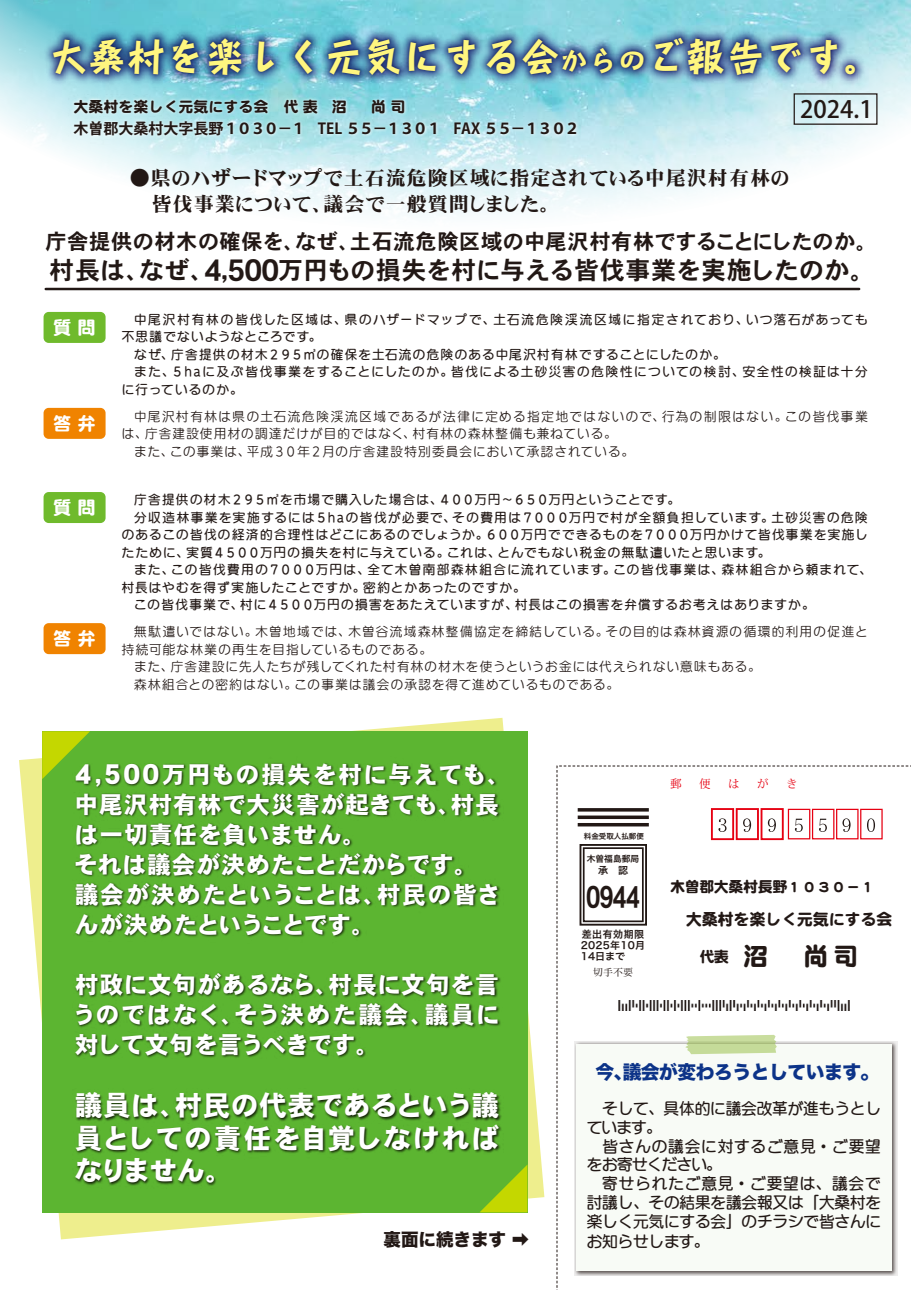
<style>
.page{position:relative;width:911px;height:1290px;background:#fff}
.page>*{position:absolute;margin:0;border:0;box-sizing:border-box;transform-origin:0 0}
.t1{font:39.38px "DF Antarctica POPJP13 N W7";color:#fff67f}
.t2{font:30.5px "DFHS Gothic R Pro 6 N W7";color:#221815;scale:.8 1}
.t3{font:27.5px/32.5px "DFHS Gothic R Pro 6 N W9";letter-spacing:.01em;color:#fff;text-align:justify}
.t4{font:25px "DFHS Gothic R Pro 6 N W7";letter-spacing:.005em;color:#221815}
.t5{font:23.75px/30px "DFHS Gothic R Pro 6 N W9";letter-spacing:.04em;color:#fff}
.t6{font:500 23.75px "Koz Go Pr 6 N";color:#221815}
.t7{font:21.25px "DFHS Gothic R Pro 6 N W7";letter-spacing:.025em;color:#221815}
.t8{font:20px/26.2px "DFHS Mincho R Pro 6 N W9";letter-spacing:.035em;color:#221815}
.t9{font:18.75px "Hira Kaku Std W8";letter-spacing:-.025em;color:#0c3388}
.t10{font:18.25px "DF Maru Gothic Pro 6 N W9";color:#fff}
.t11{font:17.5px "Hira Kaku Std W8";color:#221815}
.t12{font:16.25px "DF Maru Gothic Pro 6 N W9";letter-spacing:-.025em;color:#221815}
.t13{font:15.62px/18.8px "DFUD Maru Gothic Std N W6";letter-spacing:-.01em;color:#221815}
.t14{font:15.62px/18.8px "DFUD Maru Gothic Std N W6";letter-spacing:.055em;color:#221815}
.t15{font:700 15px "Koz Go Pr 6 N";color:#221815}
.t16{font:15px "DF Maru Gothic Pro 6 N W9";color:#221815}
.t17{font:15px "DF Maru Gothic Pro 6 N W9";letter-spacing:-.025em;color:#221815}
.t18{font:12.5px "DFUD Maru Gothic Std N W6";letter-spacing:.105em;color:#221815}
.t19{font:12.5px "DFUD Maru Gothic Std N W4";letter-spacing:.1em;color:#221815}
.t20{font:12.5px "DFUD Maru Gothic Std N W6";letter-spacing:.13em;color:#221815}
.t21{font:12.5px "DFUD Maru Gothic Std N W6";letter-spacing:.14em;color:#221815}
.t22{font:12.5px "DFUD Maru Gothic Std N W4";letter-spacing:.13em;color:#221815}
.t23{font:12.5px "DFUD Maru Gothic Std N W6";letter-spacing:.075em;color:#221815}
.t24{font:11.5px "Koz Min Pr 6 N";color:#e60012}
.t25{font:10px/11.2px "Hira Kaku Pro W6";letter-spacing:.02em;color:#221815;text-align:justify}
.t26{font:10px "Hira Min Pro W3";color:#221815}
.t27{font:8.75px "Hira Kaku Pro W6";color:#221815}
.t28{font:7.5px "Hira Kaku Pro W6";color:#221815}
.s1{font-size:28.88px}
.s2{font-size:30px}
.s3{font-size:27.5px}
.s4{font-size:25px}
</style>
<div class="page">
<svg style="left:19px;top:718px;width:525px;height:521px"></svg>
<img style="left:0;top:0;width:911px;height:216px">
<svg style="left:556px;top:765px;width:355px;height:525px"></svg>
<svg style="left:574px;top:1041px;width:323px;height:235px;background:#c1bebd"></svg>
<div style="left:576px;top:1044px;width:315px;height:226px;background:#f8fbf6"></div>
<svg style="left:685px;top:1035px;width:91px;height:19px;background:#c8dba0"></svg>
<div style="left:42px;top:731px;width:485px;height:481px;background:#5cb531"></div>
<svg style="left:710px;top:807px;width:173px;height:34px"></svg>
<hr style="left:577px;top:808px;width:72px;height:3px;background:#221815">
<svg style="left:577px;top:815px;width:72px;height:4px"></svg>
<hr style="left:577px;top:823px;width:72px;height:3px;background:#221815">
<div style="left:579px;top:844px;width:68px;height:81px;border:2px solid #221815"></div>
<div style="left:583px;top:847px;width:60px;height:75px;border:2px solid #221815"></div>
<img style="left:69px;top:94px;width:341px;height:23px">
<img style="left:69px;top:117px;width:515px;height:28px">
<div style="left:44px;top:312px;width:62px;height:31px;background:#6fba2c;border-radius:5px"></div>
<div style="left:44px;top:408px;width:62px;height:31px;background:#f08300;border-radius:5px"></div>
<img style="left:37px;top:23px;width:856px;height:68px">
<img style="left:43px;top:32px;width:844px;height:53px">
<img style="left:619px;top:1000px;width:230px;height:10px">
<div style="left:793px;top:93px;width:84px;height:32px;border:1px solid #221815"></div>
<div style="left:44px;top:492px;width:62px;height:31px;background:#6fba2c;border-radius:5px"></div>
<div style="left:44px;top:623px;width:62px;height:31px;background:#f08300;border-radius:5px"></div>
<img style="left:75px;top:763px;width:427px;height:423px">
<hr style="left:46px;top:288px;width:813px;height:2px;background:#221815">
<svg style="left:42px;top:731px;width:48px;height:48px"></svg>
<svg style="left:479px;top:1164px;width:48px;height:48px"></svg>
<h1 class="t1" style="left:48px;top:27px;width:836px">大桑村を楽しく元気にする会<span class="s1">からの</span>ご報告です。</h1>
<h3 class="t6" style="left:800px;top:96px;width:74px">2024.1</h3>
<p class="t16" style="left:73px;top:98px;width:333px">大桑村を楽しく元気にする会　代表 沼　尚司</p>
<p class="t15" style="left:73px;top:120px;width:507px">木曽郡大桑村大字長野１０３０－１　TEL ５５－１３０１　FAX ５５－１３０２</p>
<h3 class="t8" style="left:130px;top:165px;width:661px">●県のハザードマップで土石流危険区域に指定されている中尾沢村有林の　　皆伐事業について、議会で一般質問しました。</h3>
<h3 class="t7" style="left:45px;top:229px;width:833px">庁舎提供の材木の確保を、なぜ、土石流危険区域の中尾沢村有林ですることにしたのか。</h3>
<h3 class="t4" style="left:49px;top:255px;width:827px">村長は、なぜ、<span class="s2">4,500</span>万円もの損失を村に与える皆伐事業を実施したのか。</h3>
<h3 class="t10" style="left:53px;top:317px;width:44px">質 問</h3>
<h3 class="t10" style="left:53px;top:413px;width:44px">答 弁</h3>
<p class="t21" style="left:134px;top:309px;width:735px">中尾沢村有林の皆伐した区域は、県のハザードマップで、土石流危険渓流区域に指定されており、いつ落石があっても</p>
<p class="t18" style="left:122px;top:326px;width:201px">不思議でないようなところです。</p>
<p class="t18" style="left:134px;top:344px;width:593px">なぜ、庁舎提供の材木２９５㎥の確保を土石流の危険のある中尾沢村有林ですることにしたのか。</p>
<p class="t20" style="left:134px;top:361px;width:735px">また、５haに及ぶ皆伐事業をすることにしたのか。皆伐による土砂災害の危険性についての検討、安全性の検証は十分</p>
<p class="t18" style="left:122px;top:379px;width:122px">に行っているのか。</p>
<p class="t22" style="left:134px;top:406px;width:735px">中尾沢村有林は県の土石流危険渓流区域であるが法律に定める指定地ではないので、行為の制限はない。この皆伐事業</p>
<p class="t19" style="left:122px;top:424px;width:496px">は、庁舎建設使用材の調達だけが目的ではなく、村有林の森林整備も兼ねている。</p>
<p class="t19" style="left:134px;top:441px;width:501px">また、この事業は、平成３０年２月の庁舎建設特別委員会において承認されている。</p>
<h3 class="t10" style="left:53px;top:497px;width:44px">質 問</h3>
<p class="t23" style="left:134px;top:489px;width:547px">庁舎提供の材木２９５㎥を市場で購入した場合は、４００万円～６５０万円ということです。</p>
<p class="t18" style="left:134px;top:507px;width:735px">分収造林事業を実施するには５haの皆伐が必要で、その費用は７０００万円で村が全額負担しています。土砂災害の危険</p>
<p class="t18" style="left:122px;top:524px;width:747px">のあるこの皆伐の経済的合理性はどこにあるのでしょうか。６００万円でできるものを７０００万円かけて皆伐事業を実施し</p>
<p class="t18" style="left:122px;top:542px;width:650px">たために、実質４５００万円の損失を村に与えている。これは、とんでもない税金の無駄遣いたと思います。</p>
<p class="t18" style="left:134px;top:559px;width:739px">また、この皆伐費用の７０００万円は、全て木曽南部森林組合に流れています。この皆伐事業は、森林組合から頼まれて、</p>
<p class="t18" style="left:122px;top:577px;width:405px">村長はやむを得ず実施したことですか。密約とかあったのですか。</p>
<p class="t18" style="left:134px;top:594px;width:682px">この皆伐事業で、村に４５００万円の損害をあたえていますが、村長はこの損害を弁償するお考えはありますか。</p>
<h3 class="t10" style="left:53px;top:628px;width:44px">答 弁</h3>
<p class="t19" style="left:134px;top:621px;width:735px">無駄遣いではない。木曽地域では、木曽谷流域森林整備協定を締結している。その目的は森林資源の循環的利用の促進と</p>
<p class="t19" style="left:122px;top:639px;width:311px">持続可能な林業の再生を目指しているものである。</p>
<p class="t19" style="left:134px;top:656px;width:628px">また、庁舎建設に先人たちが残してくれた村有林の材木を使うというお金には代えられない意味もある。</p>
<p class="t19" style="left:134px;top:674px;width:486px">森林組合との密約はない。この事業は議会の承認を得て進めているものである。</p>
<h3 class="t5" style="left:69px;top:760px;width:443px"><span class="s3">４,５００</span>万円もの損失を村に与えても、中尾沢村有林で大災害が起きても、村長は一切責任を負いません。<br>それは議会が決めたことだからです。<br>議会が決めたということは、村民の皆さんが決めたということです。</h3>
<h3 class="t5" style="left:72px;top:969px;width:429px;text-align:justify">村政に文句があるなら、村長に文句を言うのではなく、そう決めた議会、議員に対して文句を言うべきです。</h3>
<h3 class="t3" style="left:75px;top:1089px;width:426px">議員は、村民の代表であるという議員としての責任を自覚しなければなりません。</h3>
<h3 class="t11" style="left:383px;top:1229px;width:147px">裏面に続きます ➡</h3>
<p class="t28" style="left:584px;top:829px;width:61px">料金受取人払郵便</p>
<p class="t27" style="left:587px;top:851px;width:54px">木曽福島郵局</p>
<p class="t25" style="left:598px;top:864px;width:31px">承　認</p>
<h2 class="t2" style="left:586px;top:880px;width:70px">0944</h2>
<p class="t25" style="left:581px;top:928px;width:66px">差出有効期限2025年10月14日まで</p>
<p class="t26" style="left:593px;top:964px;width:41px">切手不要</p>
<p class="t24" style="left:670px;top:777px;width:13px">郵</p>
<p class="t24" style="left:699px;top:777px;width:13px">便</p>
<p class="t24" style="left:728px;top:777px;width:13px">は</p>
<p class="t24" style="left:757px;top:777px;width:13px">が</p>
<p class="t24" style="left:786px;top:777px;width:13px">き</p>
<p class="t17" style="left:670px;top:878px;width:207px">木曽郡大桑村長野１０３０－１</p>
<h3 class="t12" style="left:670px;top:910px;width:224px">　大桑村を楽しく元気にする会</h3>
<p class="t16" style="left:670px;top:948px;width:190px">　　代表 <span class="s4">沼　尚司</span></p>
<h3 class="t9" style="left:595px;top:1061px;width:285px">今、議会が変わろうとしています。</h3>
<p class="t13" style="left:586px;top:1098px;width:296px">　そして、具体的に議会改革が進もうとしています。</p>
<p class="t14" style="left:586px;top:1135px;width:295px;text-indent:16px">皆さんの議会に対するご意見・ご要望をお寄せください。</p>
<p class="t13" style="left:586px;top:1173px;width:296px;text-align:justify;text-indent:16px">寄せられたご意見・ご要望は、議会で討議し、その結果を議会報又は「大桑村を楽しく元気にする会」のチラシで皆さんに</p>
<p class="t13" style="left:586px;top:1231px;width:124px">お知らせします。</p>
</div>
